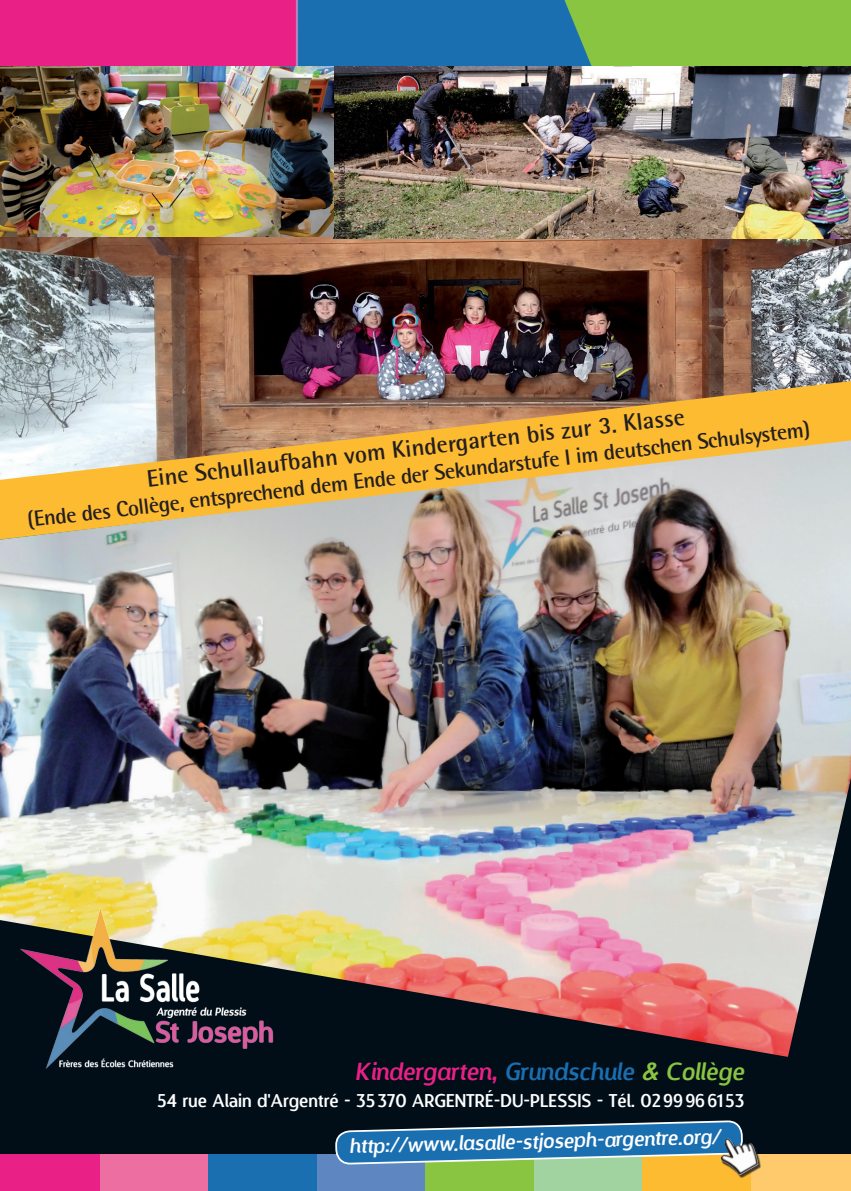
<style>
.page{position:relative;width:851px;height:1191px;background:#fff}
.page>*{position:absolute;margin:0;border:0;box-sizing:border-box;transform-origin:0 0}
.t1{font:700 24px "Rotis Semi Sans";color:#231f20}
.t2{font:italic 24px "Designosaur";color:#e92086}
.t3{font:700 22px "Rotis Semi Sans";color:#231f20}
.t4{font:italic 20px "Designosaur";color:#fff}
.t5{font:18px "Designosaur";color:#fff}
.t6{font:8px "Designosaur";color:#231f20}
.s1{color:#1a6fb1}
.s2{color:#89c541}
</style>
<div class="page">
<div style="left:373px;top:0;width:477px;height:285px;background:#89c541"></div>
<div style="left:0;top:0;width:297px;height:66px;background:#e92086"></div>
<div style="left:297px;top:0;width:295px;height:66px;background:#1a6fb1"></div>
<img style="left:0;top:236px;width:850px;height:145px">
<img style="left:333px;top:66px;width:517px;height:172px">
<img style="left:0;top:66px;width:333px;height:170px">
<img style="left:0;top:539px;width:850px;height:239px">
<img style="left:0;top:778px;width:850px;height:376px">
<div style="left:0;top:1154px;width:100px;height:37px;background:#e92086"></div>
<div style="left:100px;top:1154px;width:108px;height:37px;background:#ed6ea1"></div>
<div style="left:208px;top:1154px;width:109px;height:37px;background:#1a6fb1"></div>
<div style="left:317px;top:1154px;width:108px;height:37px;background:#5e87c2"></div>
<img style="left:18px;top:905px;width:256px;height:166px">
<svg style="left:336px;top:1112px;width:514px;height:79px;background:#5f7d74"></svg>
<img style="left:0;top:381px;width:850px;height:158px">
<p class="t6" style="left:335px;top:227px;width:67px;rotate:-90deg">Photos de Marie35</p>
<p class="t1" style="left:145px;top:466px;width:542px;rotate:-7deg">Eine Schullaufbahn vom Kindergarten bis zur 3. Klasse</p>
<p class="t3" style="left:26px;top:509px;width:789px;rotate:-7deg">(Ende des Collège, entsprechend dem Ende der Sekundarstufe I im deutschen Schulsystem)</p>
<p class="t2" style="left:355px;top:1051px;width:390px">Kindergarten, <span class="s1">Grundschule</span> <span class="s2">&amp; Collège</span></p>
<p class="t5" style="left:157px;top:1085px;width:588px">54 rue Alain d'Argentré - 35370 ARGENTRÉ-DU-PLESSIS - Tél. 0299966153</p>
<p class="t4" style="left:349px;top:1127px;width:372px;rotate:-1deg">http://www.lasalle-stjoseph-argentre.org/</p>
</div>
